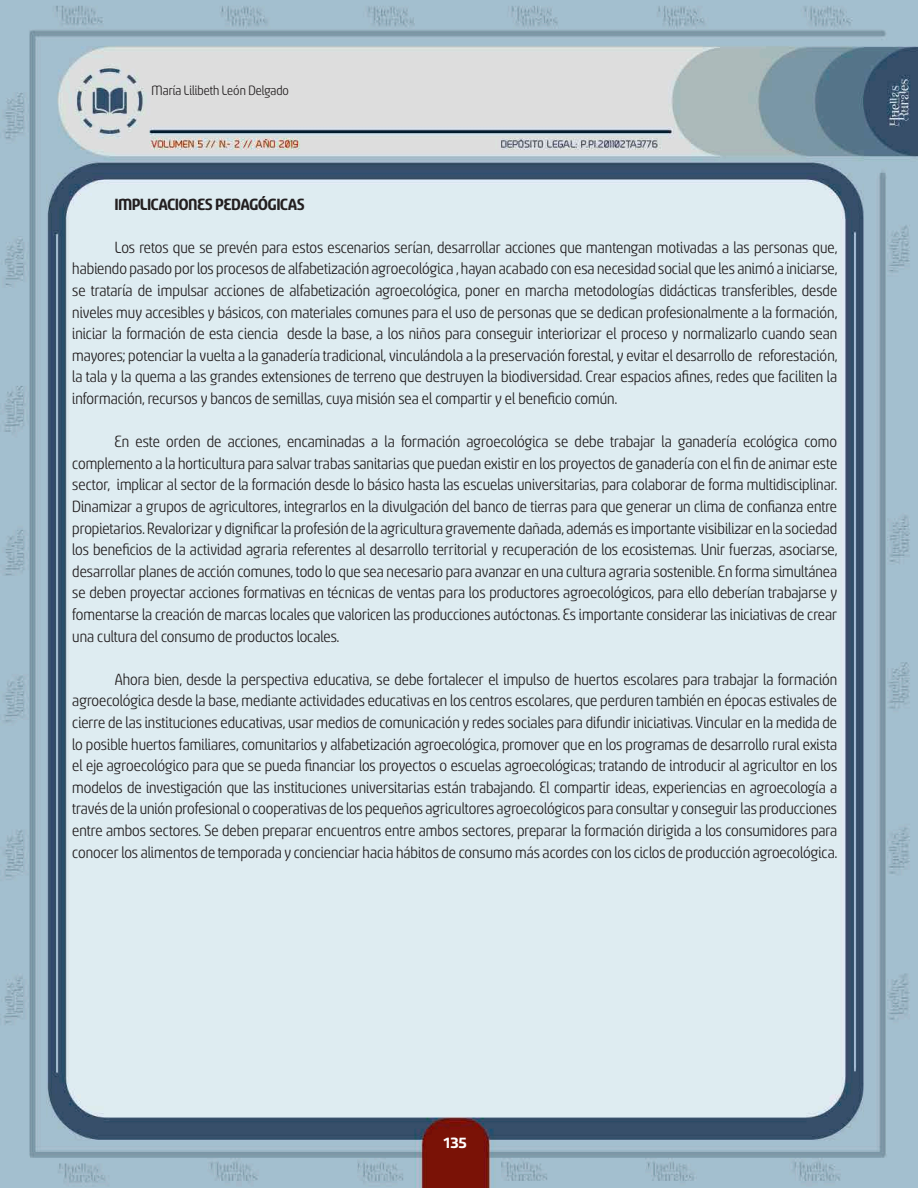
<style>
.page{position:relative;width:918px;height:1188px;background:#fff}
.page>*{position:absolute;margin:0;border:0;box-sizing:border-box;transform-origin:0 0}
.t1{font:18px/21.6px "Sancoale Narrow";color:#231f20;text-align:justify}
.t2{font:700 18px "Sancoale Narrow";color:#231f20}
.t3{font:15px "Sancoale Narrow";color:#231f20}
.t4{font:500 15px "Akceler A";color:#fff}
</style>
<div class="page">
<img style="left:0;top:0;width:918px;height:1188px">
<p class="t3" style="left:152px;top:83px;width:139px">María Lilibeth León Delgado</p>
<p class="t2" style="left:115px;top:195px;width:191px">IMPLICACIONES PEDAGÓGICAS</p>
<p class="t1" style="left:72px;top:237px;width:766px;text-indent:43px">Los retos que se prevén para estos escenarios serían, desarrollar acciones que mantengan motivadas a las personas que, habiendo pasado por los procesos de alfabetización agroecológica , hayan acabado con esa necesidad social que les animó a iniciarse, se trataría de impulsar acciones de alfabetización agroecológica, poner en marcha metodologías didácticas transferibles, desde niveles muy accesibles y básicos, con materiales comunes para el uso de personas que se dedican profesionalmente a la formación, iniciar la formación de esta ciencia desde la base, a los niños para conseguir interiorizar el proceso y normalizarlo cuando sean mayores; potenciar la vuelta a la ganadería tradicional, vinculándola a la preservación forestal, y evitar el desarrollo de reforestación, la tala y la quema a las grandes extensiones de terreno que destruyen la biodiversidad. Crear espacios afines, redes que faciliten la información, recursos y bancos de semillas, cuya misión sea el compartir y el beneficio común.</p>
<p class="t1" style="left:72px;top:431px;width:766px;text-indent:43px">En este orden de acciones, encaminadas a la formación agroecológica se debe trabajar la ganadería ecológica como complemento a la horticultura para salvar trabas sanitarias que puedan existir en los proyectos de ganadería con el fin de animar este sector, implicar al sector de la formación desde lo básico hasta las escuelas universitarias, para colaborar de forma multidisciplinar.<br>Dinamizar a grupos de agricultores, integrarlos en la divulgación del banco de tierras para que generar un clima de confianza entre propietarios. Revalorizar y dignificar la profesión de la agricultura gravemente dañada, además es importante visibilizar en la sociedad los beneficios de la actividad agraria referentes al desarrollo territorial y recuperación de los ecosistemas. Unir fuerzas, asociarse, desarrollar planes de acción comunes, todo lo que sea necesario para avanzar en una cultura agraria sostenible. En forma simultánea se deben proyectar acciones formativas en técnicas de ventas para los productores agroecológicos, para ello deberían trabajarse y fomentarse la creación de marcas locales que valoricen las producciones autóctonas. Es importante considerar las iniciativas de crear una cultura del consumo de productos locales.</p>
<p class="t1" style="left:72px;top:669px;width:766px;text-indent:43px">Ahora bien, desde la perspectiva educativa, se debe fortalecer el impulso de huertos escolares para trabajar la formación agroecológica desde la base, mediante actividades educativas en los centros escolares, que perduren también en épocas estivales de cierre de las instituciones educativas, usar medios de comunicación y redes sociales para difundir iniciativas. Vincular en la medida de lo posible huertos familiares, comunitarios y alfabetización agroecológica, promover que en los programas de desarrollo rural exista el eje agroecológico para que se pueda financiar los proyectos o escuelas agroecológicas; tratando de introducir al agricultor en los modelos de investigación que las instituciones universitarias están trabajando. El compartir ideas, experiencias en agroecología a través de la unión profesional o cooperativas de los pequeños agricultores agroecológicos para consultar y conseguir las producciones entre ambos sectores. Se deben preparar encuentros entre ambos sectores, preparar la formación dirigida a los consumidores para conocer los alimentos de temporada y concienciar hacia hábitos de consumo más acordes con los ciclos de producción agroecológica.</p>
<p class="t4" style="left:444px;top:1132px;width:24px">135</p>
</div>
